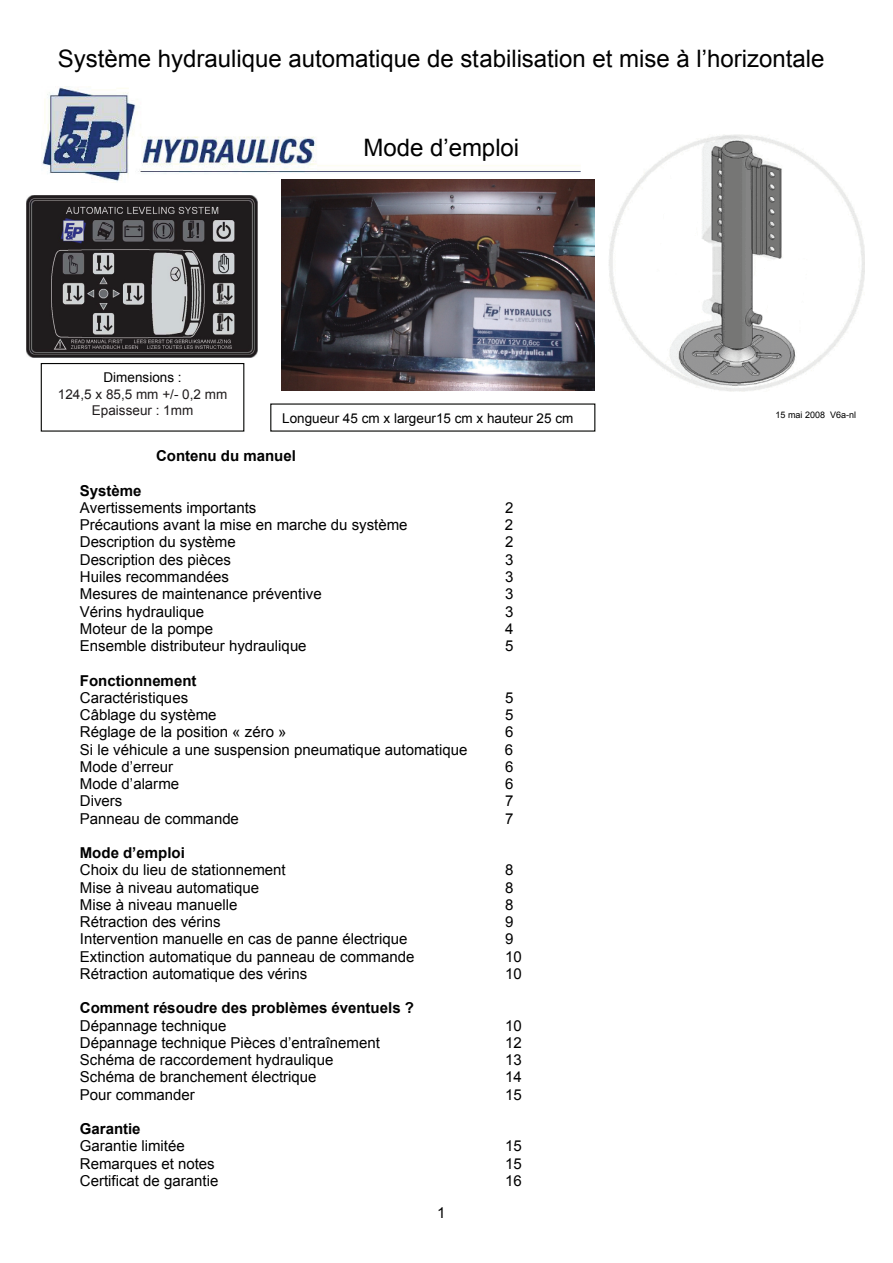
<style>
.page{position:relative;width:893px;height:1263px;background:#fff}
.page>*{position:absolute;margin:0;border:0;box-sizing:border-box;transform-origin:0 0}
.t1{font:24px "Arial";color:#000}
.t2{font:15px/17.2px "Arial";color:#000}
.t3{font:700 15px/17.1px "Arial";color:#000}
.t4{font:13.5px/16.6px "Arial";color:#201c1d;text-align:center}
.t5{font:13.5px "Arial";color:#000}
.t6{font:9px "Arial";letter-spacing:.005em;color:#000}
.s1{color:#000}
.s2{font-weight:700}
.s3{font-weight:400}
</style>
<div class="page">
<img style="left:609px;top:135px;width:256px;height:256px">
<img style="left:41px;top:87px;width:540px;height:96px">
<img style="left:27px;top:196px;width:230px;height:162px">
<div style="left:41px;top:363px;width:203px;height:69px;border:1px solid #040503"></div>
<div style="left:271px;top:175px;width:334px;height:221px;background:#fff"></div>
<img style="left:282px;top:180px;width:312px;height:210px">
<p class="t1" style="left:58px;top:42px;width:768px">Système hydraulique automatique de stabilisation et mise à l’horizontale</p>
<p class="t1" style="left:363px;top:132px;width:157px">Mode d’emploi</p>
<p class="t4" style="left:58px;top:369px;width:171px"><span class="s1">Dimensions :<br></span>124,5 x 85,5 mm +/- 0,2 mm<br>Epaisseur : 1mm</p>
<p class="t5" style="left:282px;top:409px;width:293px">Longueur 45 cm x largeur15 cm x hauteur 25 cm</p>
<p class="t3" style="left:156px;top:448px;width:141px">Contenu du manuel</p>
<p class="t2" style="left:80px;top:482px;width:178px"><span class="s2">Système<br></span>Avertissements importants</p>
<p class="t2" style="left:505px;top:499px;width:10px">2</p>
<p class="t2" style="left:80px;top:516px;width:329px">Précautions avant la mise en marche du système</p>
<p class="t2" style="left:505px;top:516px;width:10px">2</p>
<p class="t2" style="left:80px;top:534px;width:157px">Description du système</p>
<p class="t2" style="left:505px;top:534px;width:10px">2</p>
<p class="t2" style="left:80px;top:551px;width:153px">Description des pièces</p>
<p class="t2" style="left:505px;top:551px;width:10px">3</p>
<p class="t2" style="left:80px;top:568px;width:151px">Huiles recommandées</p>
<p class="t2" style="left:505px;top:568px;width:10px">3</p>
<p class="t2" style="left:80px;top:585px;width:243px">Mesures de maintenance préventive</p>
<p class="t2" style="left:505px;top:585px;width:10px">3</p>
<p class="t2" style="left:80px;top:603px;width:126px">Vérins hydraulique</p>
<p class="t2" style="left:505px;top:603px;width:10px">3</p>
<p class="t2" style="left:80px;top:620px;width:135px">Moteur de la pompe</p>
<p class="t2" style="left:505px;top:620px;width:10px">4</p>
<p class="t2" style="left:80px;top:637px;width:228px">Ensemble distributeur hydraulique</p>
<p class="t2" style="left:505px;top:637px;width:10px">5</p>
<p class="t2" style="left:80px;top:672px;width:118px"><span class="s2">Fonctionnement<br></span>Caractéristiques</p>
<p class="t2" style="left:505px;top:689px;width:10px">5</p>
<p class="t2" style="left:80px;top:706px;width:138px">Câblage du système</p>
<p class="t2" style="left:505px;top:706px;width:10px">5</p>
<p class="t2" style="left:80px;top:723px;width:208px">Réglage de la position « zéro »</p>
<p class="t2" style="left:505px;top:723px;width:10px">6</p>
<p class="t2" style="left:80px;top:741px;width:389px">Si le véhicule a une suspension pneumatique automatique</p>
<p class="t2" style="left:505px;top:741px;width:10px">6</p>
<p class="t2" style="left:80px;top:758px;width:95px">Mode d’erreur</p>
<p class="t2" style="left:505px;top:758px;width:10px">6</p>
<p class="t2" style="left:80px;top:775px;width:101px">Mode d’alarme</p>
<p class="t2" style="left:505px;top:775px;width:10px">6</p>
<p class="t2" style="left:80px;top:792px;width:44px">Divers</p>
<p class="t2" style="left:505px;top:792px;width:10px">7</p>
<p class="t2" style="left:80px;top:810px;width:161px">Panneau de commande</p>
<p class="t2" style="left:505px;top:810px;width:10px">7</p>
<p class="t2" style="left:80px;top:844px;width:207px"><span class="s2">Mode d’emploi<br></span>Choix du lieu de stationnement</p>
<p class="t2" style="left:505px;top:861px;width:10px">8</p>
<p class="t2" style="left:80px;top:879px;width:181px">Mise à niveau automatique</p>
<p class="t2" style="left:505px;top:879px;width:10px">8</p>
<p class="t2" style="left:80px;top:896px;width:159px">Mise à niveau manuelle</p>
<p class="t2" style="left:505px;top:896px;width:10px">8</p>
<p class="t2" style="left:80px;top:913px;width:142px">Rétraction des vérins</p>
<p class="t2" style="left:505px;top:913px;width:10px">9</p>
<p class="t2" style="left:80px;top:930px;width:329px">Intervention manuelle en cas de panne électrique</p>
<p class="t2" style="left:505px;top:930px;width:10px">9</p>
<p class="t2" style="left:80px;top:948px;width:336px">Extinction automatique du panneau de commande</p>
<p class="t2" style="left:505px;top:948px;width:18px">10</p>
<p class="t2" style="left:80px;top:965px;width:229px">Rétraction automatique des vérins</p>
<p class="t2" style="left:505px;top:965px;width:18px">10</p>
<p class="t3" style="left:80px;top:1000px;width:336px">Comment résoudre des problèmes éventuels ?<br><span class="s3">Dépannage technique</span></p>
<p class="t2" style="left:505px;top:1017px;width:18px">10</p>
<p class="t2" style="left:80px;top:1034px;width:302px">Dépannage technique Pièces d’entraînement</p>
<p class="t2" style="left:505px;top:1034px;width:18px">12</p>
<p class="t2" style="left:80px;top:1051px;width:255px">Schéma de raccordement hydraulique</p>
<p class="t2" style="left:505px;top:1051px;width:18px">13</p>
<p class="t2" style="left:80px;top:1068px;width:238px">Schéma de branchement électrique</p>
<p class="t2" style="left:505px;top:1068px;width:18px">14</p>
<p class="t2" style="left:80px;top:1086px;width:117px">Pour commander</p>
<p class="t2" style="left:505px;top:1086px;width:18px">15</p>
<p class="t2" style="left:80px;top:1120px;width:106px"><span class="s2">Garantie<br></span>Garantie limitée</p>
<p class="t2" style="left:505px;top:1138px;width:18px">15</p>
<p class="t2" style="left:80px;top:1155px;width:136px">Remarques et notes</p>
<p class="t2" style="left:505px;top:1155px;width:18px">15</p>
<p class="t2" style="left:80px;top:1172px;width:140px">Certificat de garantie</p>
<p class="t2" style="left:505px;top:1172px;width:18px">16</p>
<p class="t2" style="left:437px;top:1204px;width:10px">1</p>
<p class="t6" style="left:775px;top:409px;width:82px">15 mai 2008 V6a-nl</p>
</div>
